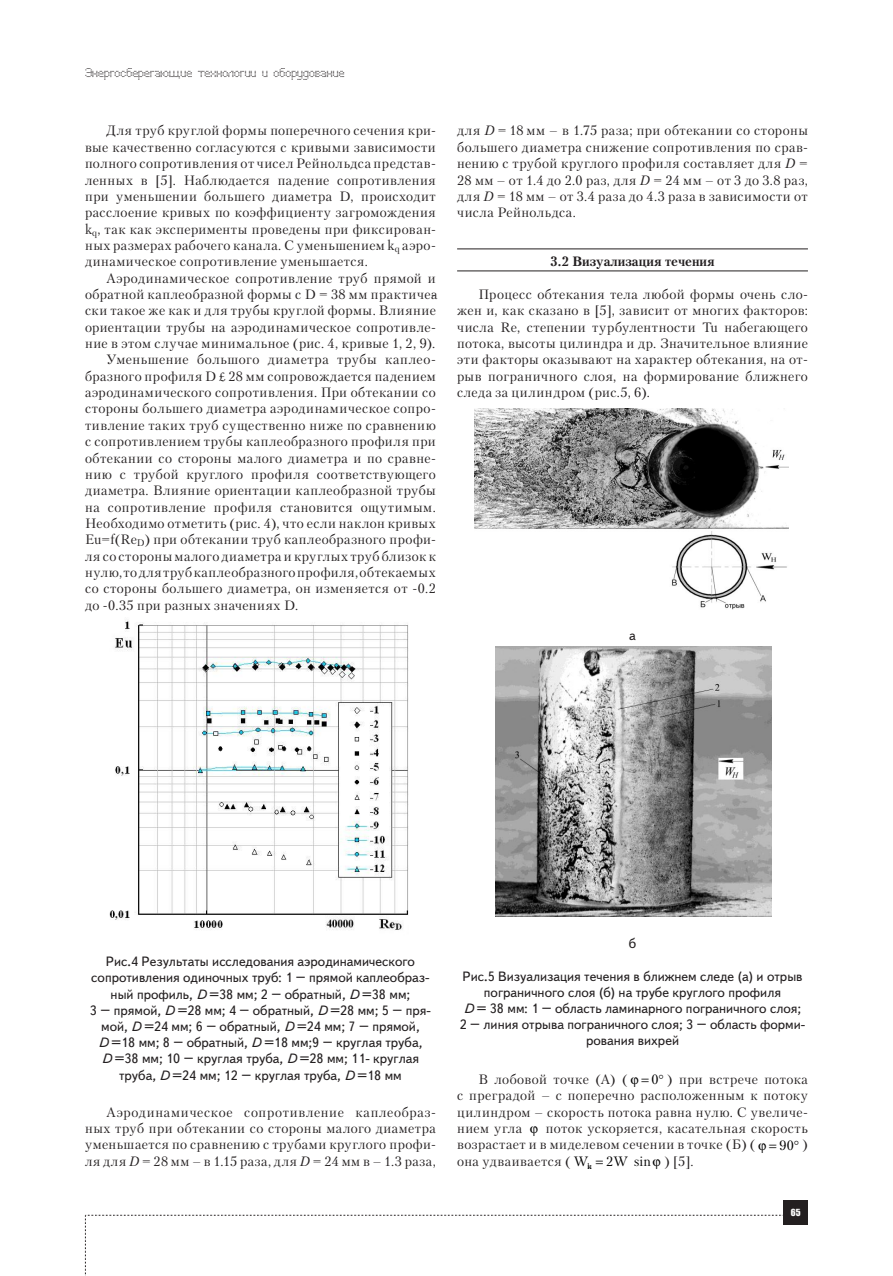
<style>
.page{position:relative;width:893px;height:1276px;background:#fff}
.page>*{position:absolute;margin:0;border:0;box-sizing:border-box;transform-origin:0 0}
.Text{font:13.5px/16.4px "Petersburg C";letter-spacing:.035em;color:#231f20;text-align:justify}
.risunok{font:13.5px/16.2px "Text Book C";color:#231f20;text-align:center}
.Punkt{font:700 13.5px "Petersburg C";color:#231f20}
.t1{font:13.5px "Petersburg C";letter-spacing:.005em;color:#000}
.t2{font:12px "Perfo";letter-spacing:.015em;color:#231f20}
.t3{font:9px "Impact";color:#fff}
.t4{font:7.8px "Petersburg C";color:#000}
.s1{font-family:"Minion Pro"}
.s2{font-style:italic}
.s3{color:#000}
</style>
<div class="page">
<svg style="left:85px;top:1215px;width:699px;height:61px"></svg>
<div style="left:784px;top:1200px;width:24px;height:25px;background:#231f20"></div>
<hr style="left:457px;top:248px;width:351px;height:1px;background:#231f20">
<hr style="left:457px;top:270px;width:351px;height:1px;background:#231f20">
<img style="left:109px;top:621px;width:300px;height:309px">
<img style="left:474px;top:408px;width:314px;height:202px">
<img style="left:495px;top:646px;width:276px;height:270px">
<p class="t2" style="left:85px;top:66px;width:261px">Энергосберегающие технологии и оборудование</p>
<p class="Text" style="left:85px;top:122px;width:352px;text-indent:21px">Для труб круглой формы поперечного сечения кри&shy;вые качественно согласуются с кривыми зависимости полного сопротивления от чисел Рейнольдса представ&shy;ленных в [5]. Наблюдается падение сопротивления при уменьшении большего диаметра D, происходит расслоение кривых по коэффициенту загромождения k<sub>q</sub>, так как эксперименты проведены при фиксирован&shy;ных размерах рабочего канала. С уменьшением k<sub>q</sub> аэро&shy;динамическое сопротивление уменьшается.</p>
<p class="Text" style="left:85px;top:270px;width:352px;text-indent:21px">Аэродинамическое сопротивление труб прямой и обратной каплеобразной формы с D = 38 мм практиче&shy;ски такое же как и для трубы круглой формы. Влияние ориентации трубы на аэродинамическое сопротивле&shy;ние в этом случае минимальное (рис. 4, кривые 1, 2, 9).</p>
<p class="Text" style="left:85px;top:351px;width:352px;text-indent:21px">Уменьшение большого диаметра трубы каплео&shy;бразного профиля D <span class="s1">£</span> 28 мм сопровождается падением аэродинамического сопротивления. При обтекании со стороны большего диаметра аэродинамическое сопро&shy;тивление таких труб существенно ниже по сравнению с сопротивлением трубы каплеобразного профиля при обтекании со стороны малого диаметра и по сравне&shy;нию с трубой круглого профиля соответствующего диаметра. Влияние ориентации каплеобразной трубы на сопротивление профиля становится ощутимым.<br>Необходимо отметить (рис. 4), что если наклон кривых Eu=f(Re<sub>D</sub>) при обтекании труб каплеобразного профи&shy;ля со стороны малого диаметра и круглых труб близок к нулю, то для труб каплеобразного профиля, обтекаемых со стороны большего диаметра, он изменяется от -0.2 до -0.35 при разных значениях D.</p>
<p class="Text" style="left:457px;top:122px;width:352px">для <span class="s2">D</span> = 18 мм – в 1.75 раза; при обтекании со стороны большего диаметра снижение сопротивления по срав&shy;нению с трубой круглого профиля составляет для <span class="s2">D</span> = 28 мм – от 1.4 до 2.0 раз, для <span class="s2">D</span> = 24 мм – от 3 до 3.8 раз, для <span class="s2">D</span> = 18 мм – от 3.4 раза до 4.3 раза в зависимости от числа Рейнольдса.</p>
<p class="Punkt" style="left:550px;top:254px;width:166px">3.2 Визуализация течения</p>
<p class="Text" style="left:457px;top:286px;width:352px;text-indent:21px">Процесс обтекания тела любой формы очень сло&shy;жен и, как сказано в [5], зависит от многих факторов: числа Re, степении турбулентности Tu набегающего потока, высоты цилиндра и др. Значительное влияние эти факторы оказывают на характер обтекания, на от&shy;рыв пограничного слоя, на формирование ближнего следа за цилиндром (рис.5, 6).</p>
<p class="risunok" style="left:629px;top:628px;width:8px">а</p>
<p class="risunok" style="left:90px;top:953px;width:342px">Рис.4 Результаты исследования аэродинамического сопротивления одиночных труб: 1 – прямой каплеобраз&shy;ный профиль, <span class="s2">D</span> =38 мм; 2 – обратный, <span class="s2">D</span> =38 мм;<br>3 – прямой, <span class="s2">D</span> =28 мм; 4 – обратный, <span class="s2">D</span> =28 мм; 5 – пря&shy;мой, <span class="s2">D</span> =24 мм; 6 – обратный, <span class="s2">D</span> =24 мм; 7 – прямой,<br><span class="s2">D</span> =18 мм; 8 – обратный, <span class="s2">D</span> =18 мм;9 – круглая труба,<br><span class="s2">D</span> =38 мм; 10 – круглая труба, <span class="s2">D</span> =28 мм; 11- круглая труба, <span class="s2">D</span> =24 мм; 12 – круглая труба, <span class="s2">D</span> =18 мм</p>
<p class="Text" style="left:85px;top:1103px;width:352px;text-indent:21px">Аэродинамическое сопротивление каплеобраз&shy;ных труб при обтекании со стороны малого диаметра уменьшается по сравнению с трубами круглого профи&shy;ля для <span class="s2">D</span> = 28 мм – в 1.15 раза, для <span class="s2">D</span> = 24 мм в – 1.3 раза,</p>
<p class="risunok" style="left:629px;top:935px;width:9px">б</p>
<p class="risunok" style="left:460px;top:968px;width:347px">Рис.5 Визуализация течения в ближнем следе (а) и отрыв пограничного слоя (б) на трубе круглого профиля<br><span class="s2">D</span> = 38 мм: 1 – область ламинарного пограничного слоя; 2 – линия отрыва пограничного слоя; 3 – область форми&shy;рования вихрей</p>
<p class="Text" style="left:478px;top:1071px;width:151px">В лобовой точке (А) (</p>
<p class="t1" style="left:651px;top:1071px;width:9px">0</p>
<p class="Text" style="left:457px;top:1071px;width:352px;text-indent:210px">) при встрече потока с преградой – с поперечно расположенным к потоку цилиндром – скорость потока равна нулю. С увеличе&shy;нием угла</p>
<p class="Text" style="left:457px;top:1120px;width:352px;text-indent:89px">поток ускоряется, касательная скорость возрастает и в миделевом сечении в точке (Б) (</p>
<p class="t1" style="left:779px;top:1136px;width:16px">90</p>
<p class="Text" style="left:802px;top:1136px;width:7px">)</p>
<p class="t4" style="left:587px;top:1162px;width:6px">kн</p>
<p class="Text" style="left:664px;top:1152px;width:31px">) [5].</p>
<p class="Text" style="left:457px;top:1152px;width:133px">она удваивается ( <span class="s3">W</span></p>
<p class="t1" style="left:606px;top:1153px;width:46px">2W sin</p>
<p class="t3" style="left:791px;top:1207px;width:11px">65</p>
</div>
